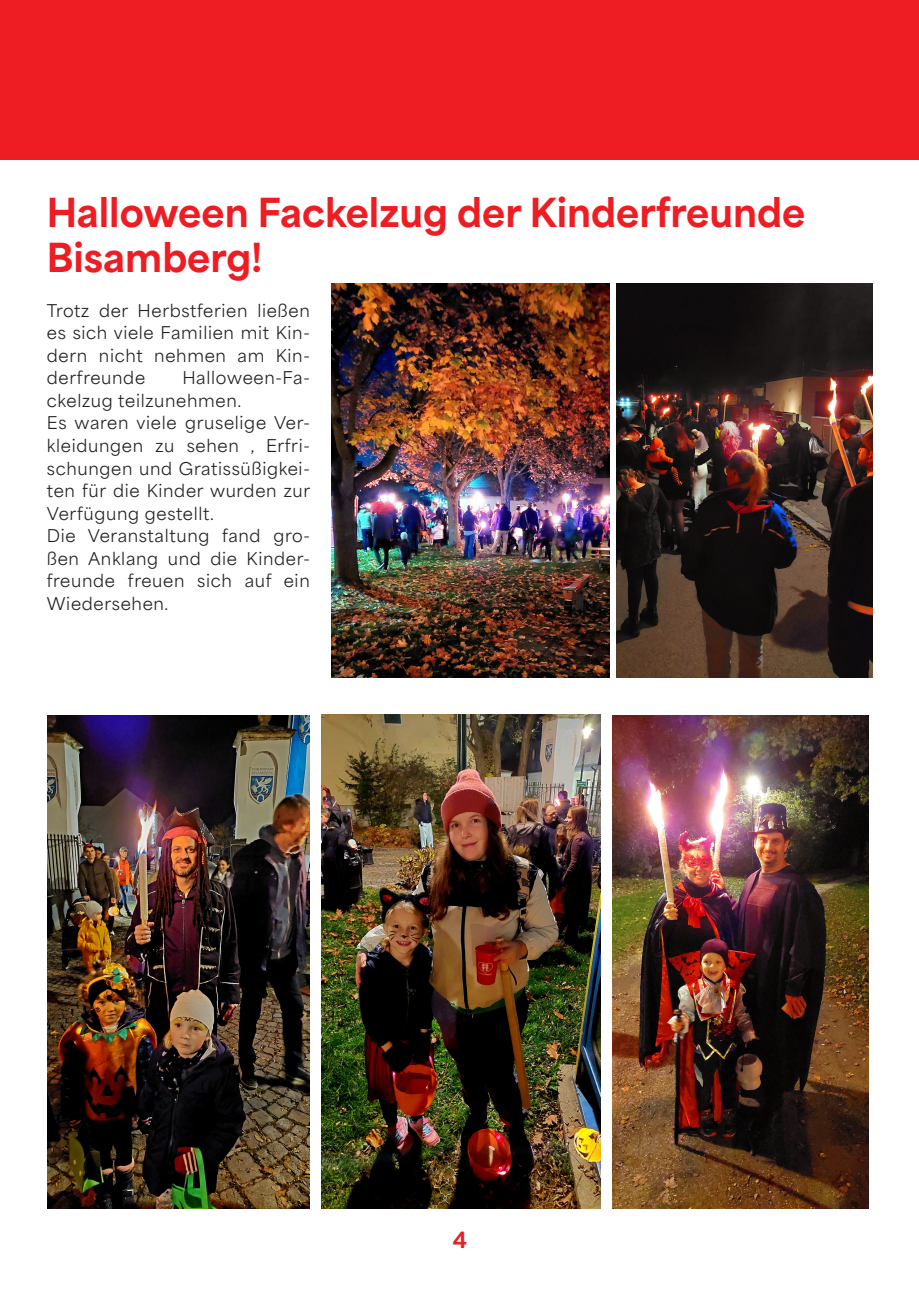
<style>
.page{position:relative;width:919px;height:1289px;background:#fff}
.page>*{position:absolute;margin:0;border:0;box-sizing:border-box;transform-origin:0 0}
._78_Titel_3sp2z_Vorspann{font:900 37.5px "Area Normal";color:#ee1d23}
.t1{font:900 21px "Area Normal";color:#ee1d23}
.t2{font:16.5px/22.5px "Area Normal";letter-spacing:.04em;color:#231f20;text-align:justify}
</style>
<div class="page">
<div style="left:0;top:0;width:918px;height:159px;background:#ee1d23"></div>
<img style="left:613px;top:715px;width:255px;height:493px">
<img style="left:321px;top:714px;width:279px;height:494px">
<img style="left:331px;top:283px;width:278px;height:394px">
<img style="left:617px;top:283px;width:255px;height:394px">
<img style="left:47px;top:715px;width:263px;height:493px">
<p class="_78_Titel_3sp2z_Vorspann" style="left:47px;top:178px;width:760px">Halloween Fackelzug der Kinderfreunde</p>
<p class="_78_Titel_3sp2z_Vorspann" style="left:47px;top:223px;width:217px">Bisamberg!</p>
<p class="t2" style="left:47px;top:297px;width:264px">Trotz der Herbstferien ließen es sich viele Familien mit Kin&shy;dern nicht nehmen am Kin&shy;derfreunde</p>
<p class="t2" style="left:47px;top:365px;width:264px;text-indent:135px">Halloween-Fa&shy;ckelzug teilzunehmen.</p>
<p class="t2" style="left:47px;top:410px;width:265px">Es waren viele gruselige Ver&shy;kleidungen zu sehen , Erfri&shy;schungen und Gratissüßigkei&shy;ten für die Kinder wurden zur Verfügung gestellt.</p>
<p class="t2" style="left:47px;top:522px;width:264px">Die Veranstaltung fand gro&shy;ßen Anklang und die Kinder&shy;freunde freuen sich auf ein Wiedersehen.</p>
<p class="t1" style="left:452px;top:1221px;width:16px">4</p>
</div>
